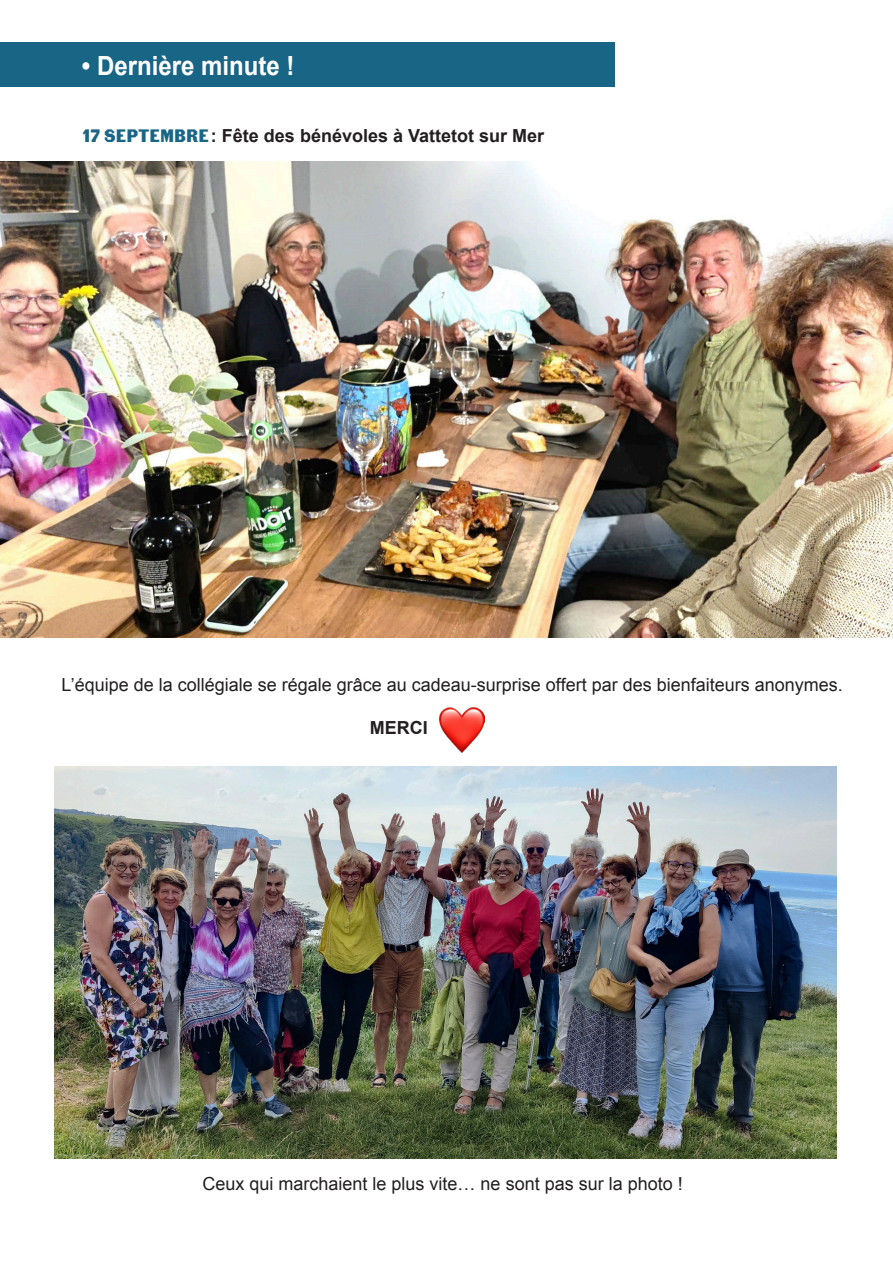
<style>
.page{position:relative;width:893px;height:1263px;background:#fff}
.page>*{position:absolute;margin:0;border:0;box-sizing:border-box;transform-origin:0 0}
.t1{font:700 26.4px "Arial";color:#fff;scale:.91 1}
.t2{font:18px "Arial";color:#231f20}
.t3{font:700 18px "Arial";color:#231f20}
.s1{font-family:"Becker Gothics Egyptian";font-weight:400;color:#196586}
</style>
<div class="page">
<div style="left:0;top:43px;width:614px;height:44px;background:#196586"></div>
<img style="left:0;top:162px;width:893px;height:476px">
<img style="left:54px;top:766px;width:782px;height:393px">
<img style="left:439px;top:707px;width:46px;height:46px">
<p class="t1" style="left:82px;top:48px;width:235px">• Dernière minute !</p>
<p class="t3" style="left:83px;top:124px;width:463px"><span class="s1">17 SEPTEMBRE</span> : Fête des bénévoles à Vattetot sur Mer</p>
<p class="t2" style="left:62px;top:673px;width:783px">L’équipe de la collégiale se régale grâce au cadeau-surprise offert par des bienfaiteurs anonymes.</p>
<p class="t3" style="left:370px;top:716px;width:59px">MERCI</p>
<p class="t2" style="left:202px;top:1172px;width:482px">Ceux qui marchaient le plus vite… ne sont pas sur la photo !</p>
</div>
